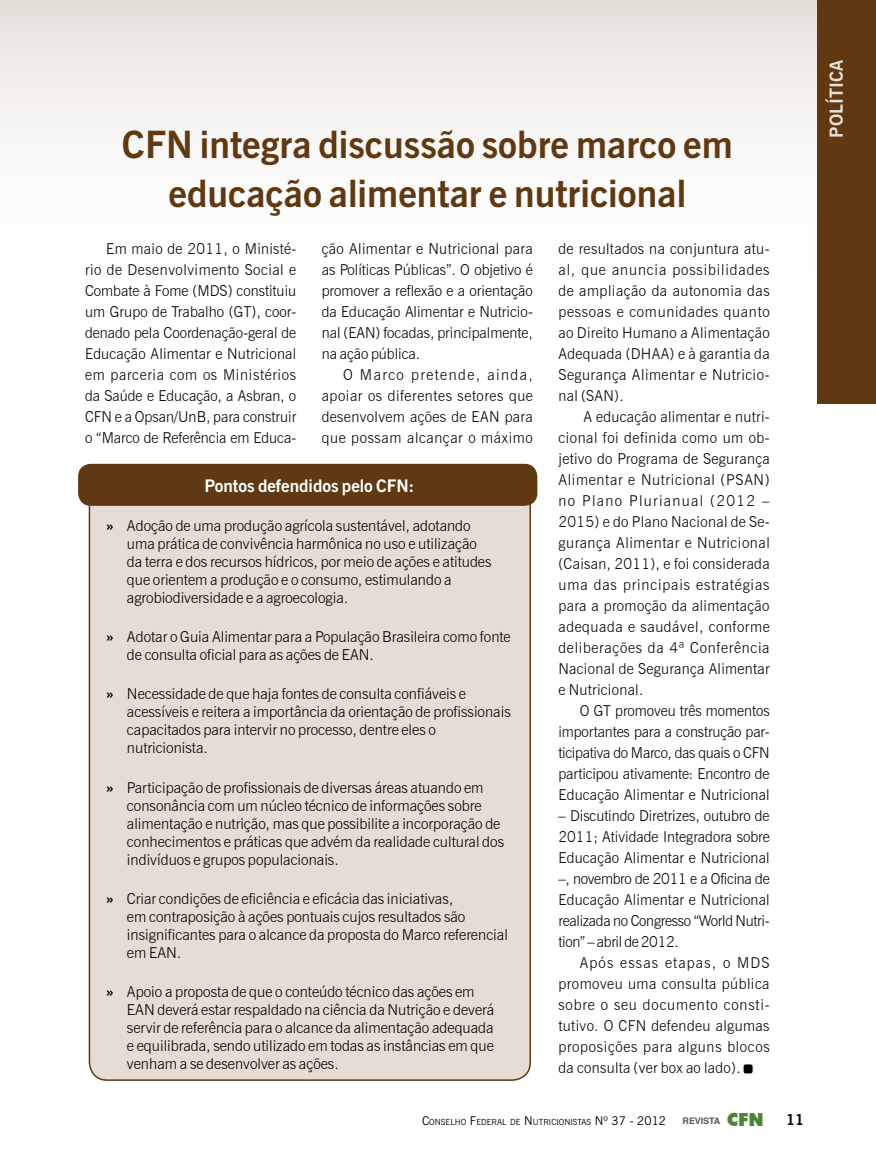
<style>
.page{position:relative;width:876px;height:1166px;background:#fff}
.page>*{position:absolute;margin:0;border:0;box-sizing:border-box;transform-origin:0 0}
.t1{font:700 37.5px/49.5px "News Gothic BT";color:#603913;text-align:center}
.t2{font:700 18px "News Gothic BT";color:#fff}
.t3{font:700 17.25px "News Gothic BT";color:#fff}
.t4{font:300 15px/21px "News Gothic BT";color:#000;text-align:justify}
.t5{font:700 15px "News Gothic BT";color:#000}
.t6{font:700 9px "Helvetica";letter-spacing:-.01em;color:#58595b}
.t7{font:8.4px "News Gothic BT";color:#000}
.s1{font-weight:700}
.s2{font-size:12px}
.s3{font-family:"Futura BT";font-weight:900;font-size:18px;color:#4d8438}
</style>
<div class="page">
<div style="left:0;top:0;width:876px;height:392px;background:linear-gradient(to bottom,#ede8e4,#fff)"></div>
<div style="left:817px;top:0;width:59px;height:404px;background:#603913"></div>
<div style="left:744px;top:1064px;width:9px;height:9px;background:#000;border-radius:2px"></div>
<div style="left:89px;top:488px;width:441px;height:591px;background:#e5dcd4;border-radius:18px"></div>
<div style="left:78px;top:463px;width:459px;height:42px;background:#603913;border-radius:13px"></div>
<h1 class="t1" style="left:122px;top:119px;width:613px">CFN integra discussão sobre marco em educação alimentar e nutricional</h1>
<p class="t4" style="left:85px;top:238px;width:213px;text-indent:21px">Em maio de 2011, o Ministé&shy;rio de Desenvolvimento Social e Combate à Fome (MDS) constituiu um Grupo de Trabalho (GT), coor&shy;denado pela Coordenação-geral de Educação Alimentar e Nutricional em parceria com os Ministérios da Saúde e Educação, a Asbran, o CFN e a Opsan/UnB, para construir o “Marco de Referência em Educa-</p>
<p class="t4" style="left:322px;top:238px;width:213px">ção Alimentar e Nutricional para as Políticas Públicas”. O objetivo é promover a reflexão e a orientação da Educação Alimentar e Nutricio&shy;nal (EAN) focadas, principalmente, na ação pública.</p>
<p class="t4" style="left:322px;top:364px;width:213px;text-indent:21px">O Marco pretende, ainda, apoiar os diferentes setores que desenvolvem ações de EAN para que possam alcançar o máximo</p>
<p class="t3" style="left:204px;top:475px;width:211px">Pontos defendidos pelo CFN:</p>
<p class="t4" style="left:127px;top:516px;width:366px;line-height:18px;text-align:left;text-indent:-21px"><span class="s1">»</span> Adoção de uma produção agrícola sustentável, adotando uma prática de convivência harmônica no uso e utilização da terra e dos recursos hídricos, por meio de ações e atitudes que orientem a produção e o consumo, estimulando a agrobiodiversidade e a agroecologia.</p>
<p class="t4" style="left:127px;top:627px;width:385px;line-height:18px;text-indent:-21px"><span class="s1">»</span> Adotar o Guia Alimentar para a População Brasileira como fonte de consulta oficial para as ações de EAN.</p>
<p class="t4" style="left:127px;top:684px;width:385px;line-height:18px;text-align:left;text-indent:-21px"><span class="s1">»</span> Necessidade de que haja fontes de consulta confiáveis e acessíveis e reitera a importância da orientação de profissionais capacitados para intervir no processo, dentre eles o nutricionista.</p>
<p class="t4" style="left:127px;top:777px;width:379px;line-height:18px;text-align:left;text-indent:-21px"><span class="s1">»</span> Participação de profissionais de diversas áreas atuando em consonância com um núcleo técnico de informações sobre alimentação e nutrição, mas que possibilite a incorporação de conhecimentos e práticas que advém da realidade cultural dos indivíduos e grupos populacionais.</p>
<p class="t4" style="left:127px;top:889px;width:382px;line-height:18px;text-align:left;text-indent:-21px"><span class="s1">»</span> Criar condições de eficiência e eficácia das iniciativas,<br>em contraposição à ações pontuais cujos resultados são insignificantes para o alcance da proposta do Marco referencial em EAN.</p>
<p class="t4" style="left:127px;top:982px;width:369px;line-height:18px;text-align:left;text-indent:-21px"><span class="s1">»</span> Apoio a proposta de que o conteúdo técnico das ações em EAN deverá estar respaldado na ciência da Nutrição e deverá servir de referência para o alcance da alimentação adequada e equilibrada, sendo utilizado em todas as instâncias em que venham a se desenvolver as ações.</p>
<p class="t4" style="left:558px;top:238px;width:213px">de resultados na conjuntura atu&shy;al, que anuncia possibilidades de ampliação da autonomia das pessoas e comunidades quanto ao Direito H umano a Alimentação Adequada (DHAA) e à garantia da Segurança Alimentar e Nutricio&shy;nal (SAN).</p>
<p class="t4" style="left:558px;top:406px;width:213px;text-indent:25px">A educação alimentar e nutri&shy;cional foi definida como um ob&shy;jetivo do Programa de Segurança Alimentar e Nutricional (PSAN) no Plano Plurianual (2012 – 2015) e do Plano Nacional de Se&shy;gurança Alimentar e Nutricional (Caisan, 2011), e foi considerada uma das principais estratégias para a promoção da alimentação adequada e saudável, conforme deliberações da 4ª Conferência Nacional de Segurança Alimentar e Nutricional.</p>
<p class="t4" style="left:558px;top:700px;width:213px;text-indent:21px">O GT promoveu três momentos importantes para a construção par&shy;ticipativa do Marco, das quais o CFN participou ativamente: Encontro de Educação Alimentar e Nutricional</p>
<p class="t4" style="left:558px;top:805px;width:213px">– Discutindo Diretrizes, outubro de 2011; Atividade Integradora sobre Educação Alimentar e Nutricional –, novembro de 2011 e a Oficina de Educação Alimentar e Nutricional realizada no Congresso “World Nutri&shy;tion” – abril de 2012.</p>
<p class="t4" style="left:558px;top:952px;width:213px;text-indent:21px">Após essas etapas, o MDS promoveu uma consulta pública sobre o seu documento consti&shy;tutivo. O CFN defendeu algumas proposições para alguns blocos da consulta (ver box ao lado).</p>
<p class="t7" style="left:422px;top:1116px;width:246px"><span class="s2">C</span>ONSELHO <span class="s2">F</span>EDERAL DE <span class="s2">N</span> UTRICIONISTAS <span class="s2">Nº 37 - 2012</span></p>
<p class="t6" style="left:683px;top:1113px;width:83px">REVISTA <span class="s3">CFN</span></p>
<p class="t5" style="left:786px;top:1109px;width:20px">11</p>
<p class="t2" style="left:825px;top:138px;width:79px;rotate:-90deg">política</p>
</div>
